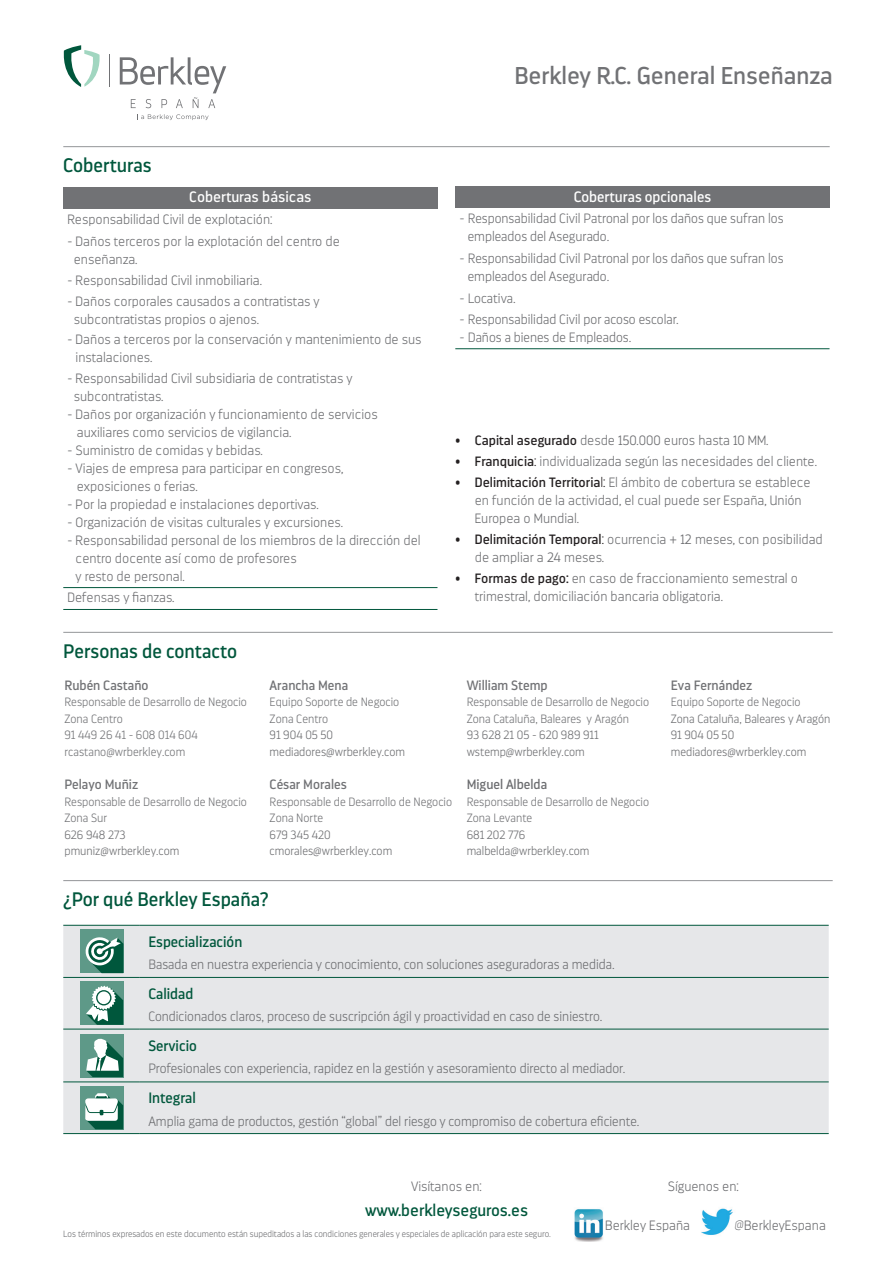
<style>
.page{position:relative;width:893px;height:1263px;background:#fff}
.page>*{position:absolute;margin:0;border:0;box-sizing:border-box;transform-origin:0 0}
.t1{font:24.3px "Darwin";color:#717275}
.t2{font:19.5px "Darwin Pro";color:#00573c}
.t3{font:16.5px "Darwin";color:#00573c}
.t4{font:15px "Darwin Pro";color:#00573c}
.t5{font:15px "Darwin Pro";color:#fff}
.t6{font:15px "Darwin";color:#fff}
.t7{font:200 13.5px/18px "Darwin";color:#6c6d70}
.t8{font:200 13.5px/18px "Darwin Pro";color:#6c6d70}
.t9{font:13.5px "Darwin Pro";color:#717275}
.t10{font:13.5px "Darwin Pro";color:#6c6d70}
.t11{font:200 12px/16.5px "Darwin Pro";color:#717275}
.t12{font:200 12px/16.5px "Darwin Pro";color:#6c6d70}
.t13{font:200 9px "Darwin Pro";color:#6c6d70}
.s1{color:#231f20}
.s2{font-weight:400;color:#231f20}
.s3{color:#717275}
</style>
<div class="page">
<hr style="left:63px;top:146px;width:767px;height:1px;background:#939598">
<div style="left:63px;top:187px;width:374px;height:21px;background:#717275"></div>
<hr style="left:63px;top:587px;width:374px;height:1px;background:#00573c">
<hr style="left:63px;top:609px;width:374px;height:1px;background:#00573c">
<svg style="left:63px;top:45px;width:37px;height:42px"></svg>
<hr style="left:109px;top:55px;width:1px;height:32px;background:#717275">
<svg style="left:120px;top:57px;width:106px;height:51px"></svg>
<svg style="left:137px;top:114px;width:72px;height:6px"></svg>
<div style="left:455px;top:186px;width:374px;height:22px;background:#717275"></div>
<hr style="left:455px;top:348px;width:374px;height:1px;background:#00573c">
<hr style="left:63px;top:632px;width:770px;height:1px;background:#939598">
<hr style="left:63px;top:880px;width:770px;height:1px;background:#939598">
<div style="left:63px;top:926px;width:766px;height:207px;background:#e6e7e9"></div>
<hr style="left:63px;top:925px;width:77px;height:1px;background:#00573c">
<hr style="left:140px;top:925px;width:689px;height:1px;background:#00573c">
<hr style="left:63px;top:977px;width:77px;height:1px;background:#00573c">
<hr style="left:140px;top:977px;width:689px;height:1px;background:#00573c">
<hr style="left:63px;top:1029px;width:77px;height:1px;background:#00573c">
<hr style="left:140px;top:1029px;width:689px;height:1px;background:#00573c">
<hr style="left:63px;top:1082px;width:77px;height:1px;background:#00573c">
<hr style="left:140px;top:1082px;width:689px;height:1px;background:#00573c">
<hr style="left:63px;top:1133px;width:77px;height:1px;background:#00573c">
<hr style="left:140px;top:1133px;width:689px;height:1px;background:#00573c">
<div style="left:80px;top:929px;width:43px;height:44px;background:#5e9988"></div>
<svg style="left:85px;top:937px;width:38px;height:36px"></svg>
<div style="left:80px;top:982px;width:43px;height:43px;background:#5e9988"></div>
<svg style="left:86px;top:986px;width:37px;height:39px"></svg>
<div style="left:97px;top:991px;width:13px;height:13px;background:#fff;border-radius:50%"></div>
<div style="left:80px;top:1034px;width:43px;height:43px;background:#5e9988"></div>
<svg style="left:86px;top:1038px;width:37px;height:39px"></svg>
<div style="left:80px;top:1086px;width:43px;height:43px;background:#5e9988"></div>
<svg style="left:85px;top:1093px;width:38px;height:36px"></svg>
<img style="left:574px;top:1209px;width:29px;height:33px">
<img style="left:701px;top:1208px;width:32px;height:27px">
<h2 class="t2" style="left:63px;top:153px;width:90px">Coberturas</h2>
<p class="t6" style="left:189px;top:188px;width:124px">Coberturas básicas</p>
<p class="t7" style="left:68px;top:210px;width:207px">Responsabilidad Civil de explotación:</p>
<p class="t7" style="left:74px;top:232px;width:268px;text-indent:-6px">- Daños terceros por la explotación del centro de enseñanza.</p>
<p class="t7" style="left:68px;top:271px;width:196px">- Responsabilidad Civil inmobiliaria.</p>
<p class="t7" style="left:74px;top:292px;width:247px;text-indent:-6px">- Daños corporales causados a contratistas y subcontratistas propios o ajenos.</p>
<p class="t7" style="left:76px;top:331px;width:347px;text-indent:-8px">- Daños a terceros por la conservación y mantenimiento de sus instalaciones.</p>
<p class="t7" style="left:74px;top:370px;width:280px;text-indent:-6px">- Responsabilidad Civil subsidiaria de contratistas y subcontratistas.</p>
<p class="t7" style="left:77px;top:406px;width:302px;text-indent:-9px">- Daños por organización y funcionamiento de servicios auxiliares como servicios de vigilancia.</p>
<p class="t7" style="left:68px;top:442px;width:197px">- Suministro de comidas y bebidas.</p>
<p class="t7" style="left:77px;top:460px;width:268px;text-indent:-9px">- Viajes de empresa para participar en congresos, exposiciones o ferias.</p>
<p class="t7" style="left:68px;top:496px;width:253px">- Por la propiedad e instalaciones deportivas.</p>
<p class="t7" style="left:68px;top:514px;width:277px">- Organización de visitas culturales y excursiones.</p>
<p class="t7" style="left:76px;top:532px;width:347px;text-indent:-8px">- Responsabilidad personal de los miembros de la dirección del centro docente así como de profesores<br>y resto de personal.</p>
<p class="t7" style="left:68px;top:589px;width:109px">Defensas y fianzas.</p>
<h2 class="t2" style="left:63px;top:638px;width:175px">Personas de contacto</h2>
<p class="t9" style="left:64px;top:676px;width:86px">Rubén Castaño</p>
<p class="t11" style="left:64px;top:693px;width:184px">Responsable de Desarrollo de Negocio<br>Zona Centro<br>91 449 26 41 - 608 014 604 rcastano@wrberkley.com</p>
<p class="t9" style="left:270px;top:676px;width:80px">Arancha Mena</p>
<p class="t11" style="left:270px;top:693px;width:131px">Equipo Soporte de Negocio<br>Zona Centro</p>
<p class="t12" style="left:270px;top:726px;width:137px">91 904 05 50 mediadores@wrberkley.com</p>
<h1 class="t1" style="left:515px;top:61px;width:319px">Berkley R.C. General Enseñanza</h1>
<p class="t5" style="left:574px;top:187px;width:139px">Coberturas opcionales</p>
<p class="t8" style="left:468px;top:209px;width:317px;text-indent:-8px">- Responsabilidad Civil Patronal por los daños que sufran los empleados del Asegurado.</p>
<p class="t8" style="left:468px;top:249px;width:317px;text-indent:-8px">- Responsabilidad Civil Patronal por los daños que sufran los empleados del Asegurado.</p>
<p class="t8" style="left:460px;top:289px;width:58px">- Locativa.</p>
<p class="t8" style="left:460px;top:310px;width:221px">- Responsabilidad Civil por acoso escolar.</p>
<p class="t8" style="left:460px;top:328px;width:173px">- Daños a bienes de Empleados.</p>
<p class="t7" style="left:455px;top:432px;width:315px"><span class="s1">•</span> <span class="s2">Capital asegurado</span> desde 150.000 euros hasta 10 MM.</p>
<p class="t7" style="left:455px;top:453px;width:363px"><span class="s1">•</span> <span class="s2">Franquicia</span><span class="s1">:</span> individualizada según las necesidades del cliente.</p>
<p class="t7" style="left:475px;top:474px;width:337px;text-indent:-19px"><span class="s1">•</span> <span class="s2">Delimitación Territoria</span><span class="s1">l:</span> El ámbito de cobertura se establece en función de la actividad, el cual puede ser España, Unión<br>Europea o Mundial.</p>
<p class="t7" style="left:475px;top:530px;width:349px;text-indent:-19px"><span class="s1">•</span> <span class="s2">Delimitación Temporal</span><span class="s1">:</span> ocurrencia + 12 meses, con posibilidad de ampliar a 24 meses.</p>
<p class="t7" style="left:475px;top:569px;width:325px;text-indent:-19px"><span class="s1">•</span> <span class="s2">Formas de pago:</span> en caso de fraccionamiento semestral o trimestral, domiciliación bancaria obligatoria.</p>
<p class="t9" style="left:467px;top:676px;width:82px">William Stemp</p>
<p class="t11" style="left:467px;top:693px;width:184px">Responsable de Desarrollo de Negocio<br>Zona Cataluña, Baleares y Aragón</p>
<p class="t12" style="left:467px;top:726px;width:134px">93 628 21 05 - 620 989 911 wstemp@wrberkley.com</p>
<p class="t9" style="left:671px;top:676px;width:83px">Eva Fernández</p>
<p class="t11" style="left:671px;top:693px;width:131px">Equipo Soporte de Negocio</p>
<p class="t12" style="left:671px;top:710px;width:161px">Zona Cataluña, Baleares y Aragón<br>91 904 05 50 mediadores@wrberkley.com</p>
<p class="t9" style="left:64px;top:776px;width:75px">Pelayo Muñiz</p>
<p class="t11" style="left:64px;top:793px;width:184px">Responsable de Desarrollo de Negocio<br>Zona Sur</p>
<p class="t12" style="left:64px;top:826px;width:117px">626 948 273 <span class="s3">p</span>muniz@wrberkley.com</p>
<p class="t9" style="left:270px;top:776px;width:79px">César Morales</p>
<p class="t11" style="left:270px;top:793px;width:184px">Responsable de Desarrollo de Negocio<br>Zona Norte</p>
<p class="t12" style="left:270px;top:826px;width:124px">679 345 420 cmorales@wrberkley.com</p>
<p class="t10" style="left:467px;top:776px;width:82px">Miguel Albelda</p>
<p class="t11" style="left:467px;top:793px;width:184px">Responsable de Desarrollo de Negocio<br>Zona Levante</p>
<p class="t12" style="left:467px;top:826px;width:124px">681 202 776 malbelda@wrberkley.com</p>
<h2 class="t2" style="left:63px;top:887px;width:207px">¿Por qué Berkley España?</h2>
<p class="t4" style="left:148px;top:932px;width:96px">Especialización</p>
<p class="t8" style="left:148px;top:955px;width:468px">Basada en nuestra experiencia y conocimiento, con soluciones aseguradoras a medida.</p>
<p class="t4" style="left:148px;top:984px;width:47px">Calidad</p>
<p class="t8" style="left:148px;top:1007px;width:456px">Condicionados claros, proceso de suscripción ágil y proactividad en caso de siniestro.</p>
<p class="t4" style="left:148px;top:1036px;width:50px">Servicio</p>
<p class="t8" style="left:148px;top:1059px;width:479px">Profesionales con experiencia, rapidez en la gestión y asesoramiento directo al mediador.</p>
<p class="t4" style="left:148px;top:1088px;width:49px">Integral</p>
<p class="t8" style="left:148px;top:1112px;width:493px">Amplia gama de productos, gestión “global” del riesgo y compromiso de cobertura eficiente.</p>
<p class="t7" style="left:411px;top:1177px;width:72px">Visítanos en:</p>
<p class="t7" style="left:668px;top:1177px;width:72px">Síguenos en:</p>
<p class="t3" style="left:365px;top:1200px;width:164px">www.berkleyseguros.es</p>
<p class="t13" style="left:63px;top:1228px;width:489px">Los términos expresados en este documento están supeditados a las condiciones generales y especiales de aplicación para este seguro.</p>
<p class="t7" style="left:605px;top:1216px;width:86px">Berkley España</p>
<p class="t7" style="left:734px;top:1216px;width:93px">@BerkleyEspana</p>
</div>
